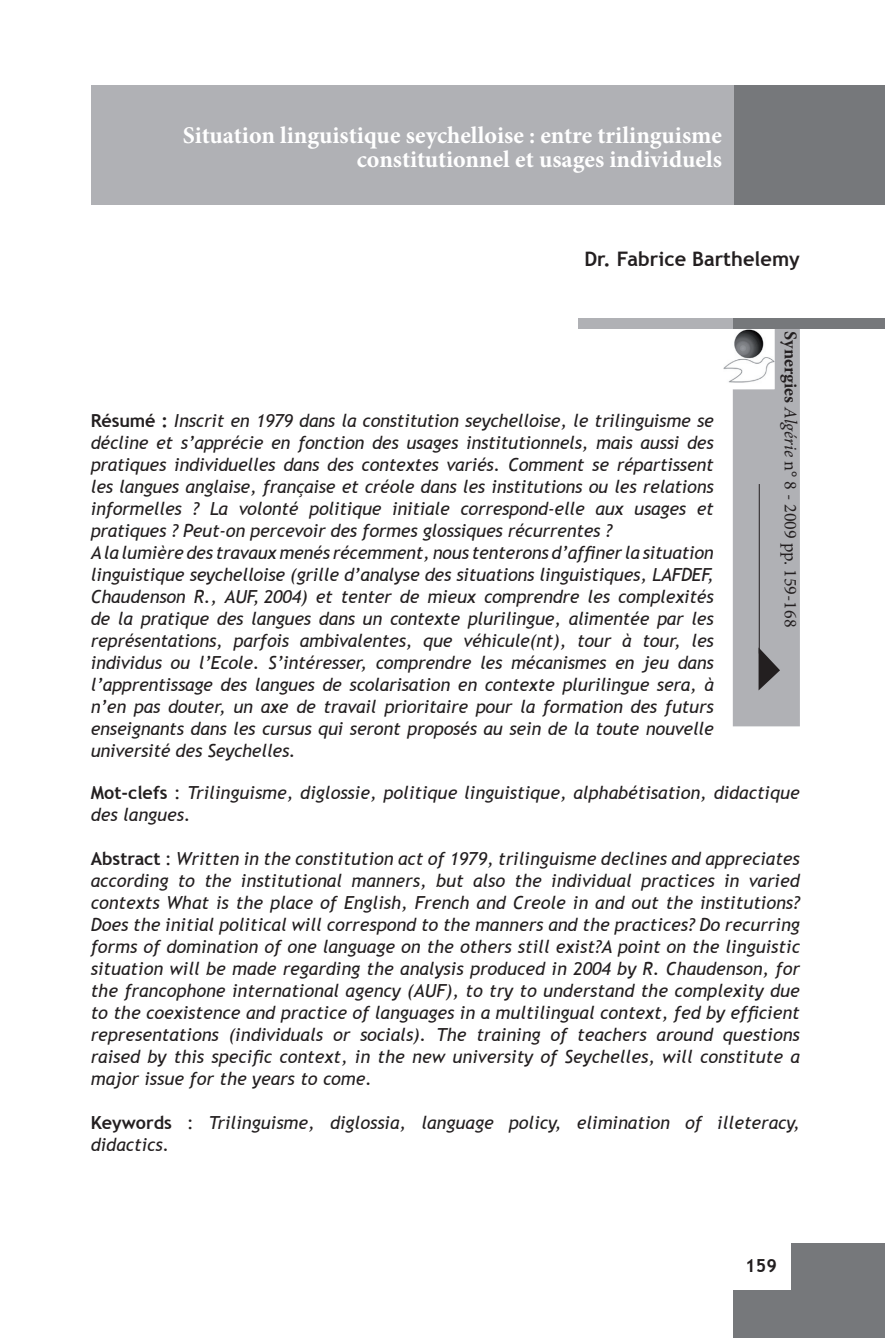
<style>
.page{position:relative;width:885px;height:1338px;background:#fff}
.page>*{position:absolute;margin:0;border:0;box-sizing:border-box;transform-origin:0 0}
.t1{font:700 24px/24px "Minion Pro";color:#fff;text-align:right}
.t2{font:700 20px "Trebuchet MS";color:#231f20}
.t3{font:italic 18px/22px "Trebuchet MS";letter-spacing:-.01em;color:#231f20}
.t4{font:18px "Minion Pro";color:#231f20}
.t5{font:700 18px "Trebuchet MS";color:#231f20}
.s1{font-weight:700;font-style:normal}
.s2{font-weight:700}
.s3{font-style:italic}
.s4{font-style:normal}
</style>
<div class="page">
<div style="left:733px;top:1243px;width:151px;height:95px;background:#76787b"></div>
<div style="left:731px;top:1242px;width:59px;height:48px;background:#fff"></div>
<div style="left:577px;top:318px;width:158px;height:11px;background:#b0b1b5"></div>
<div style="left:730px;top:85px;width:154px;height:119px;background:#76787b"></div>
<div style="left:732px;top:327px;width:67px;height:399px;background:#b0b1b5"></div>
<div style="left:733px;top:318px;width:151px;height:11px;background:#76787b"></div>
<svg style="left:758px;top:647px;width:22px;height:43px"></svg>
<img style="left:723px;top:329px;width:51px;height:60px">
<hr style="left:758px;top:484px;width:1px;height:170px;background:#231f20">
<div style="left:91px;top:85px;width:642px;height:120px;background:#b0b1b5"></div>
<h1 class="t1" style="left:183px;top:123px;width:540px">Situation linguistique seychelloise : entre trilinguisme constitutionnel et usages individuels</h1>
<p class="t2" style="left:584px;top:246px;width:217px">Dr. Fabrice Barthelemy</p>
<p class="t3" style="left:91px;top:410px;width:624px"><span class="s1">Résumé :</span> Inscrit en 1979 dans la constitution seychelloise, le trilinguisme se décline et s’apprécie en fonction des usages institutionnels, mais aussi des pratiques individuelles dans des contextes variés. Comment se répartissent les langues anglaise, française et créole dans les institutions ou les relations informelles ? La volonté politique initiale correspond-elle aux usages et pratiques ? Peut-on percevoir des formes glossiques récurrentes ?<br>A la lumière des travaux menés récemment, nous tenterons d’affiner la situation linguistique seychelloise (grille d’analyse des situations linguistiques, LAFDEF, Chaudenson R., AUF, 2004) et tenter de mieux comprendre les complexités de la pratique des langues dans un contexte plurilingue, alimentée par les représentations, parfois ambivalentes, que véhicule(nt), tour à tour, les individus ou l’Ecole. S’intéresser, comprendre les mécanismes en jeu dans l’apprentissage des langues de scolarisation en contexte plurilingue sera, à n’en pas douter, un axe de travail prioritaire pour la formation des futurs enseignants dans les cursus qui seront proposés au sein de la toute nouvelle université des Seychelles.</p>
<p class="t4" style="left:802px;top:331px;width:297px;rotate:90deg"><span class="s2">Synergies</span> <span class="s3">Algérie</span> n° 8 - 2009 pp. 159-168</p>
<p class="t3" style="left:91px;top:782px;width:710px"><span class="s1">Mot-clefs</span> <span class="s4">:</span> Trilinguisme, diglossie, politique linguistique, alphabétisation, didactique des langues.</p>
<p class="t3" style="left:91px;top:848px;width:710px;text-align:justify"><span class="s1">Abstract</span> <span class="s4">:</span> Written in the constitution act of 1979, trilinguisme declines and appreciates according to the institutional manners, but also the individual practices in varied contexts What is the place of English, French and Creole in and out the institutions?<br>Does the initial political will correspond to the manners and the practices? Do recurring forms of domination of one language on the others still exist?A point on the linguistic situation will be made regarding the analysis produced in 2004 by R. Chaudenson, for the francophone international agency (AUF), to try to understand the complexity due to the coexistence and practice of languages in a multilingual context, fed by efficient representations (individuals or socials). The training of teachers around questions raised by this specific context, in the new university of Seychelles, will constitute a major issue for the years to come.</p>
<p class="t3" style="left:91px;top:1112px;width:710px"><span class="s1">Keywords</span> <span class="s4">:</span> Trilinguisme, diglossia, language policy, elimination of illeteracy, didactics.</p>
<p class="t5" style="left:745px;top:1255px;width:33px">159</p>
</div>
